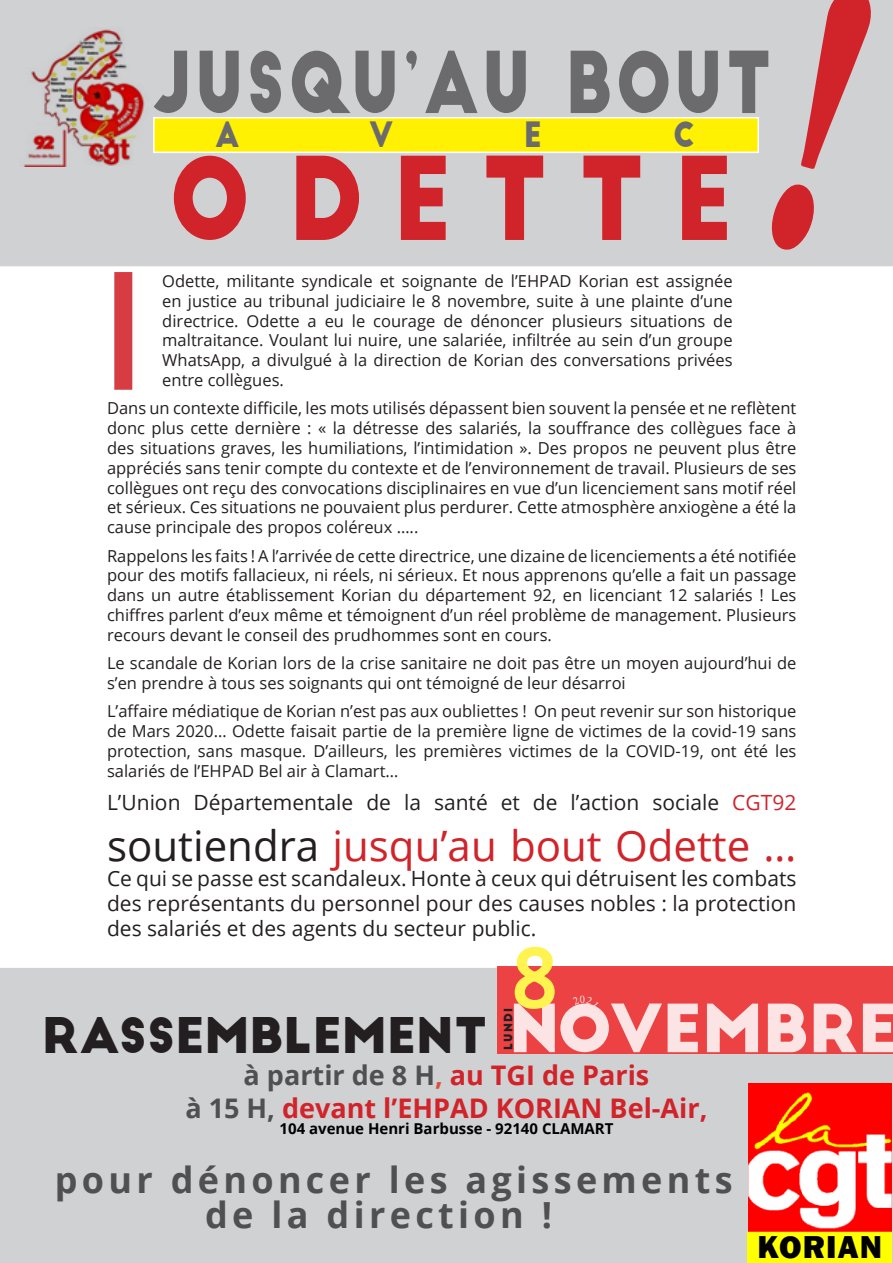
<style>
.page{position:relative;width:893px;height:1263px;background:#fff}
.page>*{position:absolute;margin:0;border:0;box-sizing:border-box;transform-origin:0 0}
.t1{font:112.35px "Big John";letter-spacing:.3em;color:#d1232a;scale:.85 1}
.t2{font:83.1px "Big John";letter-spacing:.04em;color:#6b6b6e;scale:.79 1}
.t3{font:64.8px "Big John";color:#fff}
.t4{font:48px "Big John";color:#231f20}
.t5{font:42px "Open Sans";color:#d1232a}
.t6{font:700 36px "Open Sans";letter-spacing:.12em;color:#505052}
.t7{font:34.2px "Big John";color:#6b6b6e;scale:.85 1}
.t8{font:800 32.55px "Franklin Gothic";letter-spacing:.035em;color:#000}
.t9{font:700 27px "Open Sans";color:#d1232a}
.t10{font:21px/25.2px "Open Sans";color:#231f20;text-align:justify}
.t11{font:16.5px/19.8px "Open Sans";color:#231f20;text-align:justify}
.t12{font:700 15px "Open Sans";color:#000001}
.t13{font:11.4px "Big John";letter-spacing:.1em;color:#231f20}
.s1{color:#d1232a}
.s2{color:#231f20}
.s3{color:#505052}
.s4{color:#d7513d}
</style>
<div class="page">
<div style="left:0;top:966px;width:893px;height:297px;background:#d0d1d3"></div>
<div style="left:0;top:0;width:893px;height:267px;background:#d0d1d3"></div>
<div style="left:153px;top:117px;width:606px;height:36px;background:#fff101;border:2px solid #fff"></div>
<div style="left:497px;top:967px;width:396px;height:87px;background:#ec4244"></div>
<img style="left:748px;top:1083px;width:144px;height:149px">
<div style="left:747px;top:1232px;width:145px;height:31px;background:#ff0"></div>
<div style="left:114px;top:272px;width:18px;height:118px;background:#d63c42"></div>
<img style="left:20px;top:28px;width:132px;height:138px">
<svg style="left:516px;top:966px;width:37px;height:1px"></svg>
<div style="left:764px;top:0;width:113px;height:255px;background:#d0d1d3"></div>
<p class="t2" style="left:152px;top:45px;width:786px">JUSQU’AU BOUT</p>
<p class="t7" style="left:215px;top:119px;width:30px">A</p>
<p class="t7" style="left:369px;top:119px;width:29px">V</p>
<p class="t7" style="left:524px;top:119px;width:22px">E</p>
<p class="t7" style="left:673px;top:119px;width:28px">C</p>
<p class="t1" style="left:168px;top:148px;width:666px">ODETTE</p>
<p class="t11" style="left:162px;top:271px;width:572px">Odette, militante syndicale et soignante de l’EHPAD Korian est assignée en justice au tribunal judiciaire le 8 novembre, suite à une plainte d’une directrice. Odette a eu le courage de dénoncer plusieurs situations de maltraitance. Voulant lui nuire, une salariée, infiltrée au sein d’un groupe WhatsApp, a divulgué à la direction de Korian des conversations privées entre collègues.</p>
<p class="t11" style="left:107px;top:398px;width:691px">Dans un contexte difficile, les mots utilisés dépassent bien souvent la pensée et ne reflètent donc plus cette dernière : « la détresse des salariés, la souffrance des collègues face à des situations graves, les humiliations, l’intimidation ». Des propos ne peuvent plus être appréciés sans tenir compte du contexte et de l’environnement de travail. Plusieurs de ses collègues ont reçu des convocations disciplinaires en vue d’un licenciement sans motif réel et sérieux. Ces situations ne pouvaient plus perdurer. Cette atmosphère anxiogène a été la cause principale des propos coléreux …..</p>
<p class="t11" style="left:107px;top:545px;width:691px">Rappelons les faits ! A l’arrivée de cette directrice, une dizaine de licenciements a été notifiée pour des motifs fallacieux, ni réels, ni sérieux. Et nous apprenons qu’elle a fait un passage dans un autre établissement Korian du département 92, en licenciant 12 salariés ! Les chiffres parlent d’eux même et témoignent d’un réel problème de management. Plusieurs recours devant le conseil des prudhommes sont en cours.</p>
<p class="t11" style="left:107px;top:653px;width:691px">Le scandale de Korian lors de la crise sanitaire ne doit pas être un moyen aujourd’hui de s’en prendre à tous ses soignants qui ont témoigné de leur désarroi</p>
<p class="t11" style="left:107px;top:701px;width:691px">L’affaire médiatique de Korian n’est pas aux oubliettes ! On peut revenir sur son historique de Mars 2020… Odette faisait partie de la première ligne de victimes de la covid-19 sans protection, sans masque. D’ailleurs, les premières victimes de la COVID-19, ont été les salariés de l’EHPAD Bel air à Clamart…</p>
<p class="t10" style="left:107px;top:789px;width:691px">L’Union Départementale de la santé et de l’action sociale <span class="s1">CGT92</span></p>
<p class="t5" style="left:107px;top:817px;width:691px"><span class="s2">soutiendra</span> jusqu’au bout Odette …</p>
<p class="t10" style="left:107px;top:865px;width:691px">Ce qui se passe est scandaleux. Honte à ceux qui détruisent les combats des représentants du personnel pour des causes nobles : la protection des salariés et des agents du secteur public.</p>
<h3 class="t3" style="left:509px;top:999px;width:390px">NOVEMBRE</h3>
<p class="t13" style="left:503px;top:1049px;width:43px;rotate:-90deg">LUNDI</p>
<p class="t4" style="left:42px;top:1014px;width:447px">RASSEMBLEMENT</p>
<p class="t9" style="left:244px;top:1056px;width:407px"><span class="s3">à partir de 8 H</span><span class="s4">,</span> au TGI de Paris</p>
<p class="t9" style="left:185px;top:1089px;width:524px"><span class="s3">à 15 H,</span> devant l’EHPAD KORIAN Bel-Air,</p>
<p class="t12" style="left:280px;top:1117px;width:335px">104 avenue Henri Barbusse - 92140 CLAMART</p>
<p class="t6" style="left:55px;top:1155px;width:679px">pour dénoncer les agissements</p>
<p class="t6" style="left:205px;top:1189px;width:348px">de la direction !</p>
<p class="t8" style="left:757px;top:1226px;width:126px">KORIAN</p>
</div>
